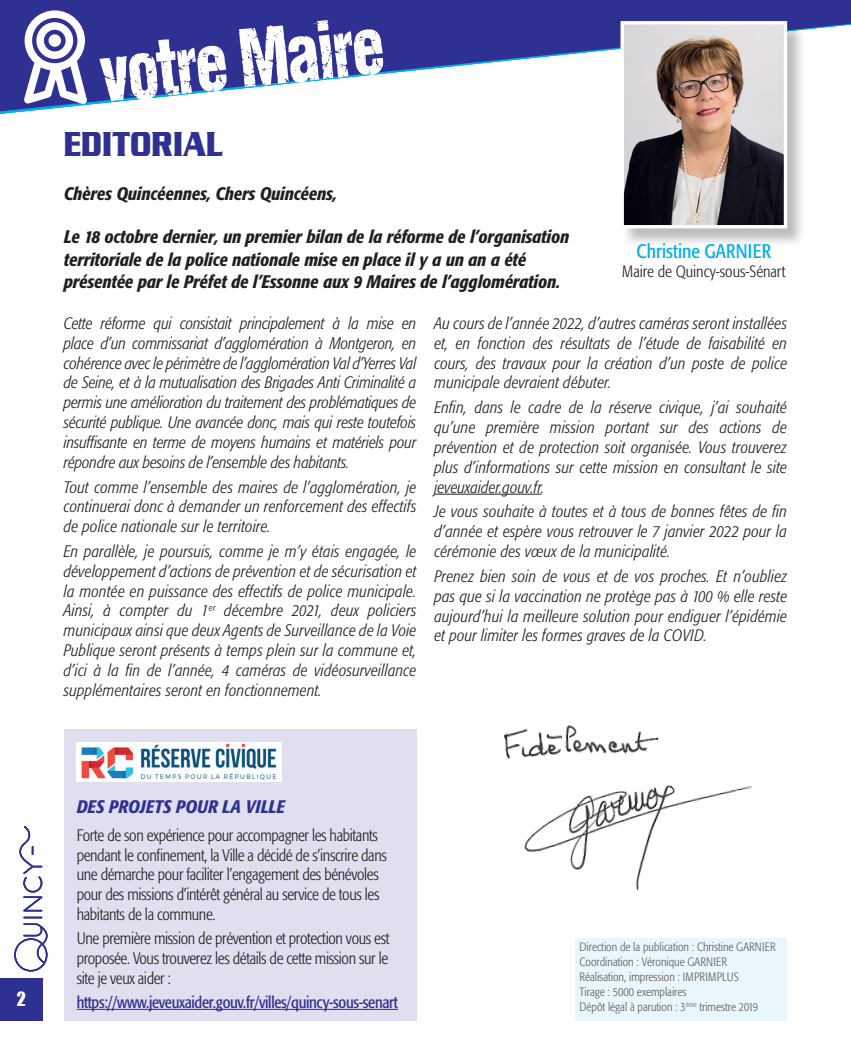
<style>
.page{position:relative;width:851px;height:1063px;background:#fff}
.page>*{position:absolute;margin:0;border:0;box-sizing:border-box;transform-origin:0 0}
.t1{font:78px "Daim One";color:#fff;scale:.82 1}
.t2{font:700 37.5px "Serpentine";color:#2e3092;scale:.73 1}
.t3{font:condensed 19.5px "Formata";color:#00aeef}
.t4{font:italic 500 condensed 18px/22.4px "Formata";color:#231f20}
.t5{font:italic 500 condensed 18px "Formata";color:#2e3092}
.t6{font:18px "Impact";color:#fff}
.t7{font:italic 300 condensed 16.5px/19.8px "Formata";letter-spacing:.01em;color:#231f20;text-align:justify}
.t8{font:300 condensed 16.5px/19.8px "Formata";letter-spacing:-.02em;color:#231f20}
.t9{font:condensed 16.5px "Formata";letter-spacing:-.02em;color:#2e3092}
.t10{font:300 condensed 16.2px "Formata";color:#231f20}
.t11{font:300 condensed 12px/15px "Formata";color:#231f20}
</style>
<div class="page">
<svg style="left:14px;top:826px;width:33px;height:146px"></svg>
<div style="left:0;top:978px;width:43px;height:42px;background:#2e3092"></div>
<div style="left:575px;top:938px;width:212px;height:82px;background:#e9f6fc"></div>
<hr style="left:434px;top:494px;width:107px;height:1px;background:#231f20">
<div style="left:64px;top:729px;width:352px;height:291px;background:#e0dfef"></div>
<hr style="left:77px;top:1009px;width:321px;height:1px;background:#2e3092">
<div style="left:77px;top:742px;width:205px;height:40px;background:#fff"></div>
<img style="left:81px;top:743px;width:196px;height:37px">
<img style="left:504px;top:725px;width:248px;height:165px">
<svg style="left:0;top:0;width:850px;height:114px;fill:#2e3092"></svg>
<svg style="left:24px;top:10px;width:63px;height:94px"></svg>
<div style="left:621px;top:22px;width:185px;height:226px;background:#231f20;opacity:.3"></div>
<img style="left:624px;top:25px;width:159px;height:199px">
<div style="left:620px;top:21px;width:167px;height:207px;border:3px solid #fff"></div>
<h1 class="t1" style="left:95px;top:24px;width:349px;rotate:-6deg">votre Maire</h1>
<h2 class="t2" style="left:64px;top:123px;width:219px">EDITORIAL</h2>
<p class="t4" style="left:64px;top:182px;width:274px">Chères Quincéennes, Chers Quincéens,</p>
<p class="t4" style="left:64px;top:226px;width:506px">Le 18 octobre dernier, un premier bilan de la réforme de l’organisation territoriale de la police nationale mise en place il y a un an a été présentée par le Préfet de l’Essonne aux 9 Maires de l’agglomération.</p>
<p class="t7" style="left:64px;top:314px;width:354px">Cette réforme qui consistait principalement à la mise en place d’un commissariat d’agglomération à Montgeron, en cohérence avec le périmètre de l’agglomération Val d’Yerres Val de Seine, et à la mutualisation des Brigades Anti Criminalité a permis une amélioration du traitement des problématiques de sécurité publique. Une avancée donc, mais qui reste toutefois insuffisante en terme de moyens humains et matériels pour répondre aux besoins de l’ensemble des habitants.</p>
<p class="t7" style="left:64px;top:477px;width:354px">Tout comme l’ensemble des maires de l’agglomération, je continuerai donc à demander un renforcement des effectifs de police nationale sur le territoire.</p>
<p class="t7" style="left:64px;top:542px;width:354px">En parallèle, je poursuis, comme je m’y étais engagée, le développement d’actions de prévention et de sécurisation et la montée en puissance des effectifs de police municipale.<br>Ainsi, à compter du 1<sup>er</sup> décembre 2021, deux policiers municipaux ainsi que deux Agents de Surveillance de la Voie Publique seront présents à temps plein sur la commune et, d’ici à la fin de l’année, 4 caméras de vidéosurveillance supplémentaires seront en fonctionnement.</p>
<p class="t3" style="left:636px;top:240px;width:136px">Christine GARNIER</p>
<p class="t10" style="left:622px;top:262px;width:164px">Maire de Quincy-sous-Sénart</p>
<p class="t7" style="left:434px;top:314px;width:354px">Au cours de l’année 2022, d’autres caméras seront installées et, en fonction des résultats de l’étude de faisabilité en cours, des travaux pour la création d’un poste de police municipale devraient débuter.</p>
<p class="t7" style="left:434px;top:398px;width:354px">Enfin, dans le cadre de la réserve civique, j’ai souhaité qu’une première mission portant sur des actions de prévention et de protection soit organisée. Vous trouverez plus d’informations sur cette mission en consultant le site jeveuxaider.gouv.fr.</p>
<p class="t7" style="left:434px;top:502px;width:354px">Je vous souhaite à toutes et à tous de bonnes fêtes de fin d’année et espère vous retrouver le 7 janvier 2022 pour la cérémonie des vœux de la municipalité.</p>
<p class="t7" style="left:434px;top:566px;width:354px">Prenez bien soin de vous et de vos proches. Et n’oubliez pas que si la vaccination ne protège pas à 100 % elle reste aujourd’hui la meilleure solution pour endiguer l’épidémie et pour limiter les formes graves de la COVID.</p>
<p class="t6" style="left:17px;top:985px;width:11px">2</p>
<p class="t5" style="left:77px;top:795px;width:209px">DES PROJETS POUR LA VILLE</p>
<p class="t8" style="left:77px;top:825px;width:311px">Forte de son expérience pour accompagner les habitants pendant le confinement, la Ville a décidé de s’inscrire dans une démarche pour faciliter l’engagement des bénévoles pour des missions d’intérêt général au service de tous les habitants de la commune.</p>
<p class="t8" style="left:77px;top:929px;width:314px;text-align:justify">Une première mission de prévention et protection vous est proposée. Vous trouverez les détails de cette mission sur le site je veux aider :</p>
<p class="t9" style="left:77px;top:992px;width:323px">https://www.jeveuxaider.gouv.fr/villes/quincy-sous-senart</p>
<p class="t11" style="left:579px;top:939px;width:198px">Direction de la publication : Christine GARNIER Coordination : Véronique GARNIER Réalisation, impression : IMPRIMPLUS<br>Tirage : 5000 exemplaires<br>Dépôt légal à parution : 3<sup>ème</sup> trimestre 2019</p>
</div>
